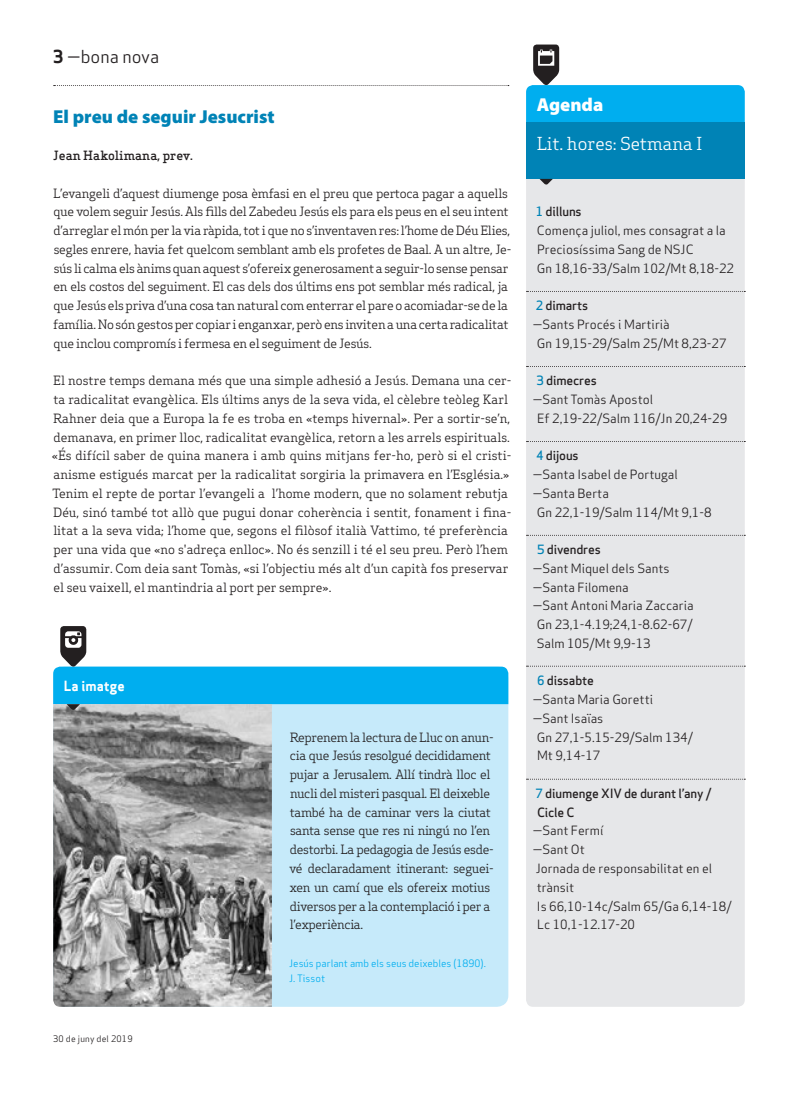
<style>
.page{position:relative;width:798px;height:1099px;background:#fff}
.page>*{position:absolute;margin:0;border:0;box-sizing:border-box;transform-origin:0 0}
.Titular_Petit{font:900 18.75px "Myriad Pro";color:#0083b6}
.Titular_Secció{font:900 18.75px "Myriad Pro";color:#fff}
.Subtitol_Secció{font:17.5px "Apex Serif";color:#fff}
.Capçalera{font:17.5px "Apex Sans Book T";color:#231f20}
.Titular_Secció_Petit{font:13.75px "Apex Sans Bold T";color:#fff}
.Text_General{font:12.5px/18.8px "Apex Serif";letter-spacing:-.02em;color:#231f20}
.Text_General-2{font:12.5px/18.8px "Apex Serif";color:#231f20}
.Text_General-3{font:12.5px/18.8px "Apex Sans Book T";color:#231f20}
.Text_General-4{font:12.5px/18.8px "Apex Sans Medium T";letter-spacing:-.01em;color:#231f20}
.Autors{font:500 12.5px "Apex Serif";color:#231f20}
.Credit_La_Imatge{font:10px/15px "Apex Sans Book T";color:#00aeef}
.Data_Peu{font:8.75px "Apex Sans Book T";letter-spacing:.02em;color:#231f20}
.s1{font-family:"Apex Sans Bold T"}
.s2{color:#0083b6}
</style>
<div class="page">
<svg style="left:54px;top:85px;width:454px;height:1px"></svg>
<div style="left:526px;top:179px;width:218px;height:827px;background:#e6e7e9"></div>
<svg style="left:526px;top:291px;width:219px;height:1px"></svg>
<svg style="left:526px;top:366px;width:219px;height:1px"></svg>
<svg style="left:526px;top:441px;width:219px;height:1px"></svg>
<svg style="left:526px;top:535px;width:219px;height:1px"></svg>
<svg style="left:526px;top:665px;width:219px;height:1px"></svg>
<svg style="left:526px;top:778px;width:219px;height:1px"></svg>
<svg style="left:526px;top:45px;width:218px;height:78px"></svg>
<div style="left:526px;top:123px;width:218px;height:56px;background:#0083b6"></div>
<svg style="left:539px;top:179px;width:13px;height:6px"></svg>
<div style="left:53px;top:666px;width:455px;height:340px;background:#c6eafa;border-radius:11px"></div>
<img style="left:53px;top:710px;width:219px;height:296px">
<svg style="left:53px;top:626px;width:455px;height:84px"></svg>
<p class="Capçalera" style="left:53px;top:46px;width:107px"><span class="s1">3</span> —bona nova</p>
<p class="Titular_Petit" style="left:53px;top:104px;width:223px">El preu de seguir Jesucrist</p>
<p class="Autors" style="left:53px;top:148px;width:141px">Jean Hakolimana, prev.</p>
<p class="Text_General" style="left:53px;top:183px;width:459px">L’evangeli d’aquest diumenge posa èmfasi en el preu que pertoca pagar a aquells que volem seguir Jesús. Als fills del Zabedeu Jesús els para els peus en el seu intent d’arreglar el món per la via ràpida, tot i que no s’inventaven res: l’home de Déu Elies, segles enrere, havia fet quelcom semblant amb els profetes de Baal. A un altre, Je&shy;sús li calma els ànims quan aquest s’ofereix generosament a seguir-lo sense pensar en els costos del seguiment. El cas dels dos últims ens pot semblar més radical, ja que Jesús els priva d’una cosa tan natural com enterrar el pare o acomiadar-se de la família. No són gestos per copiar i enganxar, però ens inviten a una certa radicalitat que inclou compromís i fermesa en el seguiment de Jesús.</p>
<p class="Text_General-2" style="left:52px;top:371px;width:461px">El nostre temps demana més que una simple adhesió a Jesús. Demana una cer&shy;ta radicalitat evangèlica. Els últims anys de la seva vida, el cèlebre teòleg Karl Rahner deia que a Europa la fe es troba en «temps hivernal». Per a sortir-se’n, demanava, en primer lloc, radicalitat evangèlica, retorn a les arrels espirituals. «És difícil saber de quina manera i amb quins mitjans fer-ho, però si el cristi&shy;anisme estigués marcat per la radicalitat sorgiria la primavera en l’Església.» Tenim el repte de portar l’evangeli a l’home modern, que no solament rebutja Déu, sinó també tot allò que pugui donar coherència i sentit, fonament i fina&shy;litat a la seva vida; l’home que, segons el filòsof italià Vattimo, té preferència per una vida que «no s'adreça enlloc». No és senzill i té el seu preu. Però l’hem d’assumir. Com deia sant Tomàs, «si l’objectiu més alt d’un capità fos preservar el seu vaixell, el mantindria al port per sempre».</p>
<p class="Titular_Secció_Petit" style="left:64px;top:677px;width:62px">La imatge</p>
<p class="Data_Peu" style="left:53px;top:1032px;width:81px">30 de juny del 2019</p>
<p class="Text_General" style="left:289px;top:727px;width:206px">Reprenem la lectura de Lluc on anun&shy;cia que Jesús resolgué decididament pujar a Jerusalem. Allí tindrà lloc el nucli del misteri pasqual. El deixeble també ha de caminar vers la ciutat santa sense que res ni ningú no l’en destorbi. La pedagogia de Jesús esde&shy;vé declaradament itinerant: seguei&shy;xen un camí que els ofereix motius diversos per a la contemplació i per a l’experiència.</p>
<p class="Credit_La_Imatge" style="left:289px;top:955px;width:198px">Jesús parlant amb els seus deixebles (1890).<br>J. Tissot</p>
<p class="Titular_Secció" style="left:536px;top:92px;width:68px">Agenda</p>
<p class="Subtitol_Secció" style="left:536px;top:133px;width:167px">Lit. hores: Setmana I</p>
<p class="Text_General-4" style="left:535px;top:202px;width:47px"><span class="s2">1</span> dilluns</p>
<p class="Text_General-3" style="left:536px;top:221px;width:190px">Comença juliol, mes consagrat a la<br>Preciosíssima Sang de NSJC</p>
<p class="Text_General-3" style="left:536px;top:258px;width:198px">Gn 18,16-33/Salm 102/Mt 8,18-22</p>
<p class="Text_General-4" style="left:535px;top:296px;width:54px"><span class="s2">2</span> dimarts</p>
<p class="Text_General-3" style="left:532px;top:315px;width:139px">—Sants Procés i Martirià</p>
<p class="Text_General-3" style="left:536px;top:333px;width:191px">Gn 19,15-29/Salm 25/Mt 8,23-27</p>
<p class="Text_General-4" style="left:536px;top:371px;width:62px"><span class="s2">3</span> dimecres</p>
<p class="Text_General-3" style="left:532px;top:390px;width:122px">—Sant Tomàs Apostol</p>
<p class="Text_General-3" style="left:537px;top:408px;width:192px">Ef 2,19-22/Salm 116/Jn 20,24-29</p>
<p class="Text_General-4" style="left:536px;top:446px;width:44px"><span class="s2">4</span> dijous</p>
<p class="Text_General-3" style="left:532px;top:465px;width:146px">—Santa Isabel de Portugal</p>
<p class="Text_General-3" style="left:532px;top:483px;width:78px">—Santa Berta</p>
<p class="Text_General-3" style="left:536px;top:502px;width:176px">Gn 22,1-19/Salm 114/Mt 9,1-8</p>
<p class="Text_General-4" style="left:537px;top:540px;width:65px"><span class="s2">5</span> divendres</p>
<p class="Text_General-3" style="left:532px;top:558px;width:138px">—Sant Miquel dels Sants</p>
<p class="Text_General-3" style="left:532px;top:577px;width:97px">—Santa Filomena</p>
<p class="Text_General-3" style="left:532px;top:596px;width:162px">—Sant Antoni Maria Zaccaria</p>
<p class="Text_General-3" style="left:536px;top:615px;width:157px">Gn 23,1-4.19;24,1-8.62-67/</p>
<p class="Text_General-3" style="left:536px;top:633px;width:116px">Salm 105/Mt 9,9-13</p>
<p class="Text_General-4" style="left:537px;top:671px;width:58px"><span class="s2">6</span> dissabte</p>
<p class="Text_General-3" style="left:532px;top:690px;width:122px">—Santa Maria Goretti</p>
<p class="Text_General-3" style="left:532px;top:708px;width:72px">—Sant Isaïas</p>
<p class="Text_General-3" style="left:536px;top:727px;width:157px">Gn 27,1-5.15-29/Salm 134/</p>
<p class="Text_General-3" style="left:537px;top:746px;width:65px">Mt 9,14-17</p>
<p class="Text_General-4" style="left:535px;top:783px;width:177px"><span class="s2">7</span> diumenge XIV de durant l’any /<br>Cicle C</p>
<p class="Text_General-3" style="left:532px;top:821px;width:72px">—Sant Fermí</p>
<p class="Text_General-3" style="left:532px;top:840px;width:54px">—Sant Ot</p>
<p class="Text_General-3" style="left:535px;top:858px;width:178px">Jornada de responsabilitat en el trànsit</p>
<p class="Text_General-3" style="left:536px;top:896px;width:196px">Is 66,10-14c/Salm 65/Ga 6,14-18/<br>Lc 10,1-12.17-20</p>
</div>
